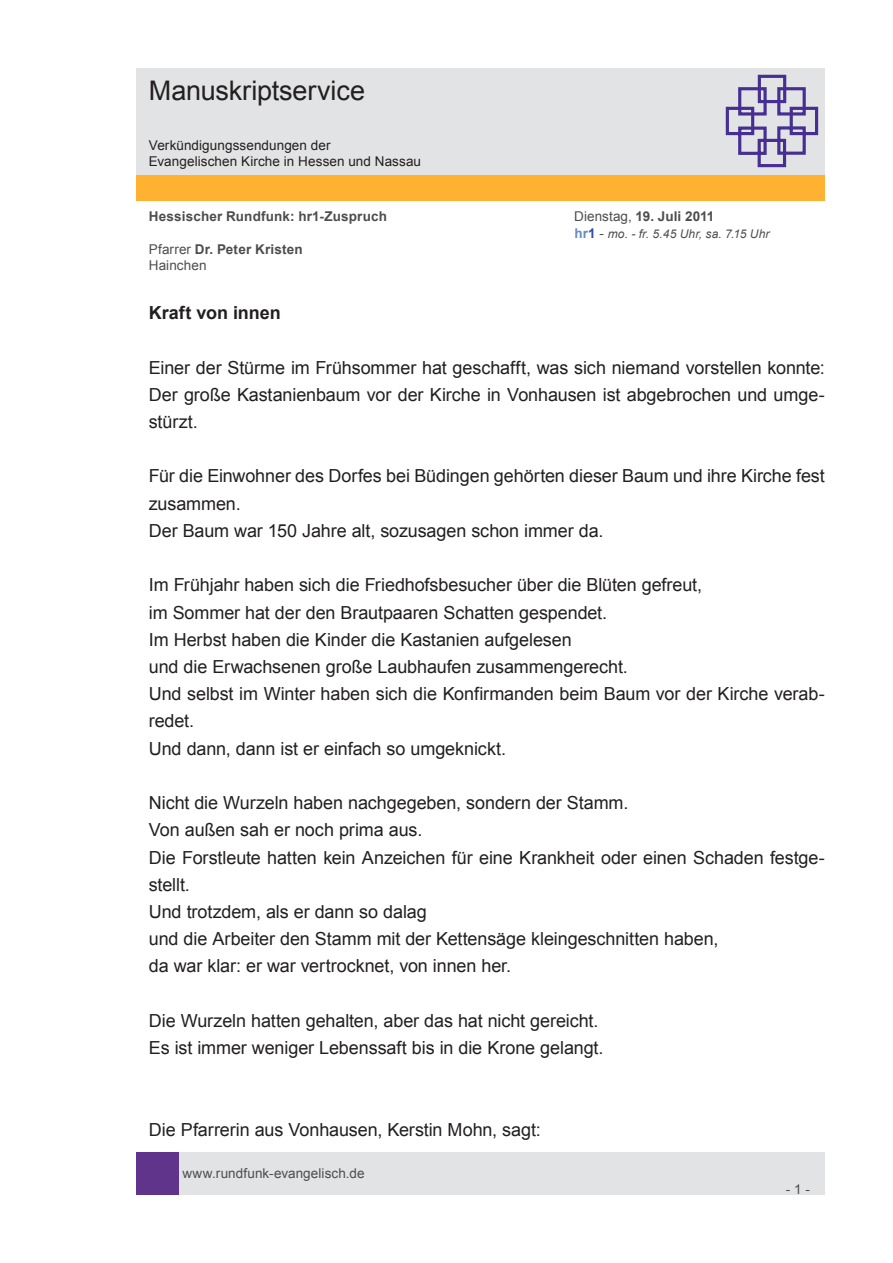
<style>
.page{position:relative;width:893px;height:1263px;background:#fff}
.page>*{position:absolute;margin:0;border:0;box-sizing:border-box;transform-origin:0 0}
.t1{font:27px "Arial";letter-spacing:-.005em;color:#231f20}
.t2{font:18px/27.2px "Arial";letter-spacing:-.005em;color:#231f20}
.t3{font:700 18px "Arial";color:#231f20}
.t4{font:13.5px/16.2px "Arial";letter-spacing:.005em;color:#231f20}
.t5{font:13.5px/16.2px "Arial";letter-spacing:.005em;color:#4d4d4d}
.t6{font:700 13.5px "Arial";letter-spacing:.01em;color:#4d4d4d}
.t7{font:italic 12px "Arial";letter-spacing:.015em;color:#4d4d4d}
.s1{font-weight:400}
.s2{font-weight:700;font-style:normal;font-size:13.5px;color:#688bc0}
.s3{font-weight:700;font-style:normal;font-size:13.5px;color:#2f4fa1}
.s4{font-style:normal;font-size:13.5px}
.s5{font-weight:700}
</style>
<div class="page">
<div style="left:179px;top:1152px;width:646px;height:43px;background:#e2e3e4"></div>
<div style="left:136px;top:1152px;width:43px;height:43px;background:#5f348a"></div>
<div style="left:136px;top:175px;width:689px;height:26px;background:#ffb132"></div>
<div style="left:136px;top:68px;width:689px;height:106px;background:#e2e3e4"></div>
<svg style="left:725px;top:74px;width:94px;height:94px"></svg>
<h1 class="t1" style="left:149px;top:73px;width:218px">Manuskriptservice</h1>
<p class="t4" style="left:149px;top:137px;width:274px">Verkündigungssendungen der<br>Evangelischen Kirche in Hessen und Nassau</p>
<p class="t6" style="left:149px;top:208px;width:240px">Hessischer Rundfunk: hr1-Zuspruch</p>
<p class="t6" style="left:574px;top:208px;width:142px"><span class="s1">Dienstag,</span> 19. Juli 2011</p>
<p class="t7" style="left:574px;top:226px;width:197px"><span class="s2">hr</span><span class="s3">1</span> <span class="s4">-</span> mo. - fr. 5.45 Uhr, sa. 7.15 Uhr</p>
<p class="t5" style="left:149px;top:241px;width:155px">Pfarrer <span class="s5">Dr. Peter Kristen<br></span>Hainchen</p>
<p class="t3" style="left:149px;top:301px;width:134px">Kraft von innen</p>
<p class="t2" style="left:149px;top:354px;width:678px;text-align:justify">Einer der Stürme im Frühsommer hat geschafft, was sich niemand vorstellen konnte:<br>Der große Kastanienbaum vor der Kirche in Vonhausen ist abgebrochen und umge&shy;stürzt.</p>
<p class="t2" style="left:149px;top:463px;width:677px">Für die Einwohner des Dorfes bei Büdingen gehörten dieser Baum und ihre Kirche fest zusammen.<br>Der Baum war 150 Jahre alt, sozusagen schon immer da.</p>
<p class="t2" style="left:149px;top:572px;width:678px">Im Frühjahr haben sich die Friedhofsbesucher über die Blüten gefreut,<br>im Sommer hat der den Brautpaaren Schatten gespendet.<br>Im Herbst haben die Kinder die Kastanien aufgelesen<br>und die Erwachsenen große Laubhaufen zusammengerecht.<br>Und selbst im Winter haben sich die Konfirmanden beim Baum vor der Kirche verab&shy;redet.<br>Und dann, dann ist er einfach so umgeknickt.</p>
<p class="t2" style="left:149px;top:789px;width:678px">Nicht die Wurzeln haben nachgegeben, sondern der Stamm.<br>Von außen sah er noch prima aus.<br>Die Forstleute hatten kein Anzeichen für eine Krankheit oder einen Schaden festge&shy;stellt.<br>Und trotzdem, als er dann so dalag<br>und die Arbeiter den Stamm mit der Kettensäge kleingeschnitten haben,<br>da war klar: er war vertrocknet, von innen her.</p>
<p class="t2" style="left:149px;top:1007px;width:456px">Die Wurzeln hatten gehalten, aber das hat nicht gereicht.<br>Es ist immer weniger Lebenssaft bis in die Krone gelangt.</p>
<p class="t2" style="left:149px;top:1116px;width:394px">Die Pfarrerin aus Vonhausen, Kerstin Mohn, sagt:</p>
<p class="t5" style="left:182px;top:1165px;width:184px">www.rundfunk-evangelisch.de</p>
<p class="t5" style="left:786px;top:1181px;width:26px">- 1 -</p>
</div>
